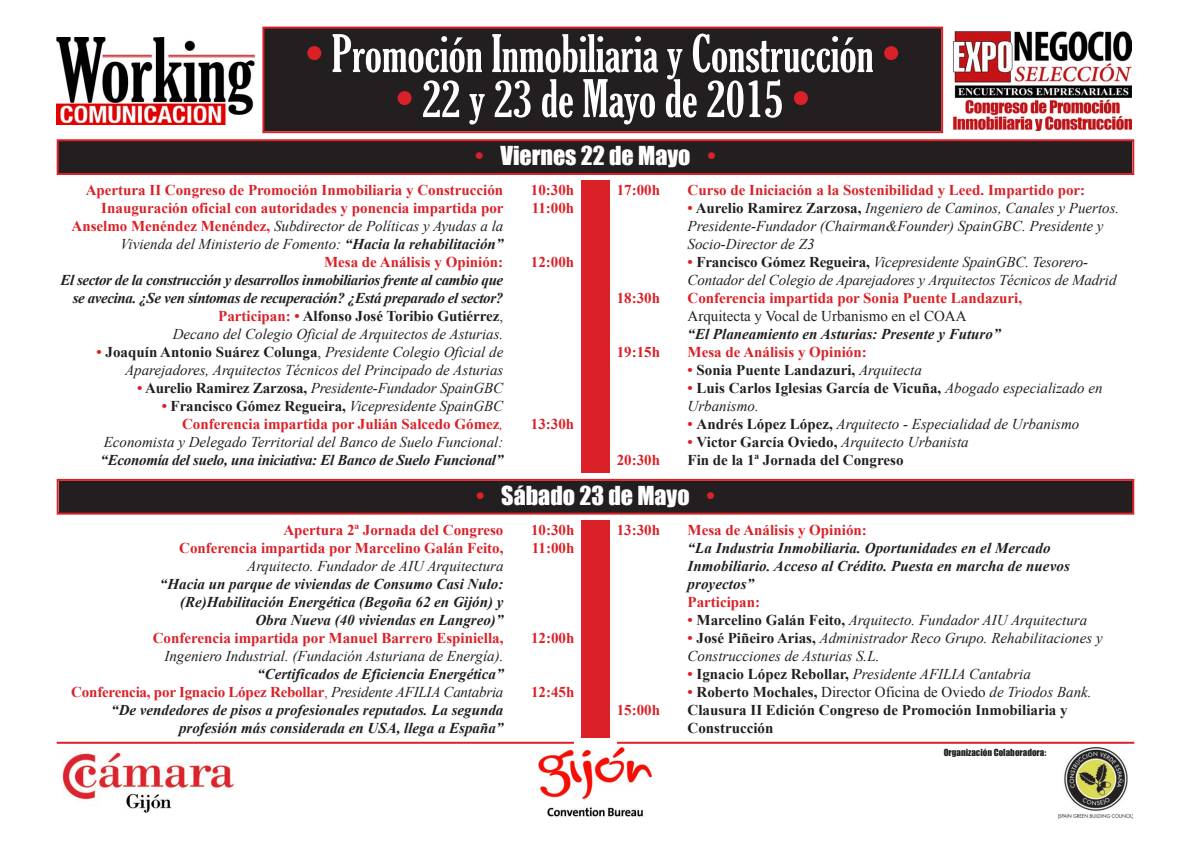
<style>
.page{position:relative;width:1191px;height:842px;background:#fff}
.page>*{position:absolute;margin:0;border:0;box-sizing:border-box;transform-origin:0 0}
.t1{font:extra-condensed 50px "Gloucester";color:#fff}
.t2{font:24px "Impact";color:#fff}
.t3{font:italic 15px/18px "Times New Roman";color:#231f20}
.t4{font:700 15px/18px "Times New Roman";color:#da2128;text-align:right}
.t5{font:italic 700 15px/18px "Times New Roman";color:#231f20;text-align:right}
.t6{font:700 15px/17.9px "Times New Roman";color:#231f20}
.t7{font:italic 700 15px/18.1px "Times New Roman";letter-spacing:-.025em;color:#231f20;text-align:right}
.t8{font:italic 700 15px "Times New Roman";letter-spacing:-.02em;color:#231f20}
.t9{font:15px "Times New Roman";color:#231f20}
.t10{font:9px "Impact";color:#231f20}
.s1{color:#da2128}
.s2{font-weight:400;font-style:italic;color:#231f20}
.s3{font-style:italic;color:#231f20}
.s4{font-style:normal;color:#da2128}
.s5{font-style:normal}
.s6{font-weight:400;font-style:normal}
.s7{font-weight:400}
.s8{font-weight:700;font-style:normal;color:#da2128}
.s9{font-weight:700;font-style:normal}
.s10{font-weight:400;font-style:italic}
.s11{font-weight:400;font-style:normal;color:#da2128}
</style>
<div class="page">
<div style="left:581px;top:180px;width:28px;height:293px;background:#da2128"></div>
<img style="left:57px;top:37px;width:198px;height:88px">
<img style="left:952px;top:30px;width:179px;height:101px">
<img style="left:1058px;top:747px;width:74px;height:71px">
<div style="left:264px;top:29px;width:677px;height:102px;background:#231f20"></div>
<div style="left:262px;top:27px;width:681px;height:106px;border:2px solid #da2128"></div>
<hr style="left:617px;top:742px;width:517px;height:2px;background:#da2128">
<hr style="left:57px;top:742px;width:517px;height:2px;background:#da2128">
<img style="left:62px;top:752px;width:172px;height:61px">
<div style="left:59px;top:141px;width:1073px;height:32px;background:#231f20"></div>
<div style="left:57px;top:139px;width:1077px;height:36px;border:2px solid #da2128"></div>
<img style="left:537px;top:747px;width:115px;height:70px">
<div style="left:581px;top:520px;width:28px;height:217px;background:#da2128"></div>
<div style="left:59px;top:481px;width:1073px;height:32px;background:#231f20"></div>
<div style="left:57px;top:479px;width:1077px;height:36px;border:2px solid #da2128"></div>
<h1 class="t1" style="left:305px;top:25px;width:596px"><span class="s1">•</span> Promoción Inmobiliaria y Construcción <span class="s1">•</span></h1>
<h1 class="t1" style="left:396px;top:70px;width:415px"><span class="s1">•</span> 22 y 23 de Mayo de 2015 <span class="s1">•</span></h1>
<h2 class="t2" style="left:475px;top:141px;width:242px"><span class="s1">•</span> Viernes 22 de Mayo <span class="s1">•</span></h2>
<p class="t4" style="left:72px;top:181px;width:433px">Apertura II Congreso de Promoción Inmobiliaria y Construcción Inauguración oficial con autoridades y ponencia impartida por Anselmo Menéndez Menéndez, <span class="s2">Subdirector de Políticas y Ayudas a la Vivienda del Ministerio de Fomento:</span> <span class="s3">“Hacia la rehabilitación”<br></span>Mesa de Análisis y Opinión:</p>
<p class="t7" style="left:60px;top:271px;width:444px">El sector de la construcción y desarrollos inmobiliarios frente al cambio que se avecina. ¿Se ven síntomas de recuperación? ¿Está preparado el sector?<br><span class="s4">Participan: •</span> <span class="s5">Alfonso José Toribio Gutiérrez</span><span class="s6">,<br></span><span class="s7">Decano del Colegio Oficial de Arquitectos de Asturias.</span></p>
<p class="t3" style="left:97px;top:343px;width:408px;text-align:right"><span class="s8">•</span> <span class="s9">Joaquín Antonio Suárez Colunga</span><span class="s5">,</span> Presidente Colegio Oficial de<br>Aparejadores, Arquitectos Técnicos del Principado de Asturias</p>
<p class="t3" style="left:137px;top:379px;width:368px"><span class="s8">•</span> <span class="s9">Aurelio Ramirez Zarzosa,</span> Presidente-Fundador SpainGBC</p>
<p class="t3" style="left:104px;top:397px;width:401px;text-align:right"><span class="s8">•</span> <span class="s9">Francisco Gómez Regueira,</span> Vicepresidente SpainGBC<br><span class="s8">Conferencia impartida por Julián Salcedo Gómez</span><span class="s1">,<br></span>Economista y Delegado Territorial del Banco de Suelo Funcional:</p>
<p class="t8" style="left:101px;top:452px;width:404px">“Economía del suelo, una iniciativa: El Banco de Suelo Funcional”</p>
<p class="t4" style="left:531px;top:181px;width:45px;text-align:left">10:30h<br>11:00h</p>
<p class="t4" style="left:531px;top:253px;width:45px">12:00h</p>
<p class="t4" style="left:531px;top:415px;width:45px">13:30h</p>
<p class="t4" style="left:616px;top:181px;width:45px">17:00h</p>
<p class="t4" style="left:616px;top:289px;width:45px">18:30h</p>
<p class="t4" style="left:616px;top:343px;width:45px">19:15h</p>
<p class="t4" style="left:616px;top:451px;width:45px">20:30h</p>
<p class="t4" style="left:687px;top:181px;width:399px">Curso de Iniciación a la Sostenibilidad y Leed. Impartido por:</p>
<p class="t3" style="left:687px;top:199px;width:433px"><span class="s8">•</span> <span class="s9">Aurelio Ramirez Zarzosa,</span> Ingeniero de Caminos, Canales y Puertos.<br>Presidente-Fundador (Chairman&amp;Founder) SpainGBC. Presidente y<br>Socio-Director de Z3</p>
<p class="t3" style="left:687px;top:253px;width:430px"><span class="s8">•</span> <span class="s9">Francisco Gómez Regueira,</span> Vicepresidente SpainGBC. Tesorero-<br>Contador del Colegio de Aparejadores y Arquitectos Técnicos de Madrid</p>
<p class="t4" style="left:687px;top:289px;width:336px">Conferencia impartida por Sonia Puente Landazuri,</p>
<p class="t9" style="left:687px;top:308px;width:280px">Arquitecta y Vocal de Urbanismo en el COAA</p>
<p class="t5" style="left:687px;top:325px;width:314px">“El Planeamiento en Asturias: Presente y Futuro”</p>
<p class="t4" style="left:687px;top:343px;width:181px">Mesa de Análisis y Opinión:</p>
<p class="t6" style="left:687px;top:361px;width:236px"><span class="s1">•</span> Sonia Puente Landazuri, <span class="s10">Arquitecta</span></p>
<p class="t6" style="left:687px;top:379px;width:416px"><span class="s1">•</span> Luis Carlos Iglesias García de Vicuña, <span class="s10">Abogado especializado en<br>Urbanismo.</span></p>
<p class="t3" style="left:687px;top:415px;width:393px"><span class="s8">•</span> <span class="s9">Andrés López López,</span> Arquitecto - Especialidad de Urbanismo</p>
<p class="t6" style="left:687px;top:433px;width:283px"><span class="s1">•</span> Victor García Oviedo, <span class="s10">Arquitecto Urbanista<br></span>Fin de la 1ª Jornada del Congreso</p>
<h2 class="t2" style="left:476px;top:481px;width:240px"><span class="s1">•</span> Sábado 23 de Mayo <span class="s1">•</span></h2>
<p class="t4" style="left:179px;top:521px;width:326px">Apertura 2ª Jornada del Congreso<br>Conferencia impartida por Marcelino Galán Feito,</p>
<p class="t3" style="left:247px;top:557px;width:258px">Arquitecto. Fundador de AIU Arquitectura</p>
<p class="t5" style="left:160px;top:575px;width:345px">“Hacia un parque de viviendas de Consumo Casi Nulo: (Re)Habilitación Energética (Begoña 62 en Gijón) y<br>Obra Nueva (40 viviendas en Langreo)”</p>
<p class="t4" style="left:153px;top:629px;width:352px">Conferencia impartida por Manuel Barrero Espiniella,</p>
<p class="t3" style="left:164px;top:647px;width:341px">Ingeniero Industrial. (Fundación Asturiana de Energía).</p>
<p class="t5" style="left:71px;top:665px;width:434px">“Certificados de Eficiencia Energética”<br><span class="s4">Conferencia, por Ignacio López Rebollar</span><span class="s11">,</span> <span class="s7">Presidente AFILIA Cantabria </span>“De vendedores de pisos a profesionales reputados. La segunda profesión más considerada en USA, llega a España”</p>
<p class="t4" style="left:531px;top:521px;width:45px;text-align:left">10:30h<br>11:00h</p>
<p class="t4" style="left:531px;top:629px;width:45px">12:00h</p>
<p class="t4" style="left:531px;top:683px;width:45px">12:45h</p>
<p class="t4" style="left:616px;top:521px;width:45px">13:30h</p>
<p class="t4" style="left:616px;top:701px;width:45px">15:00h</p>
<p class="t4" style="left:687px;top:521px;width:181px">Mesa de Análisis y Opinión:</p>
<p class="t5" style="left:687px;top:539px;width:384px;text-align:left">“La Industria Inmobiliaria. Oportunidades en el Mercado<br>Inmobiliario. Acceso al Crédito. Puesta en marcha de nuevos proyectos”</p>
<p class="t4" style="left:687px;top:593px;width:74px">Participan:</p>
<p class="t3" style="left:687px;top:611px;width:401px"><span class="s8">•</span> <span class="s9">Marcelino Galán Feito,</span> Arquitecto. Fundador AIU Arquitectura</p>
<p class="t3" style="left:687px;top:629px;width:416px"><span class="s8">•</span> <span class="s9">José Piñeiro Arias,</span> Administrador Reco Grupo. Rehabilitaciones y<br>Construcciones de Asturias S.L.</p>
<p class="t3" style="left:687px;top:665px;width:345px"><span class="s8">•</span> <span class="s9">Ignacio López Rebollar,</span> Presidente AFILIA Cantabria</p>
<p class="t6" style="left:687px;top:683px;width:405px"><span class="s1">•</span> Roberto Mochales, <span class="s7">Director Oficina de Oviedo</span> <span class="s10">de Triodos Bank.<br></span>Clausura II Edición Congreso de Promoción Inmobiliaria y<br>Construcción</p>
<p class="t10" style="left:943px;top:746px;width:104px">Organización Colaboradora:</p>
</div>
